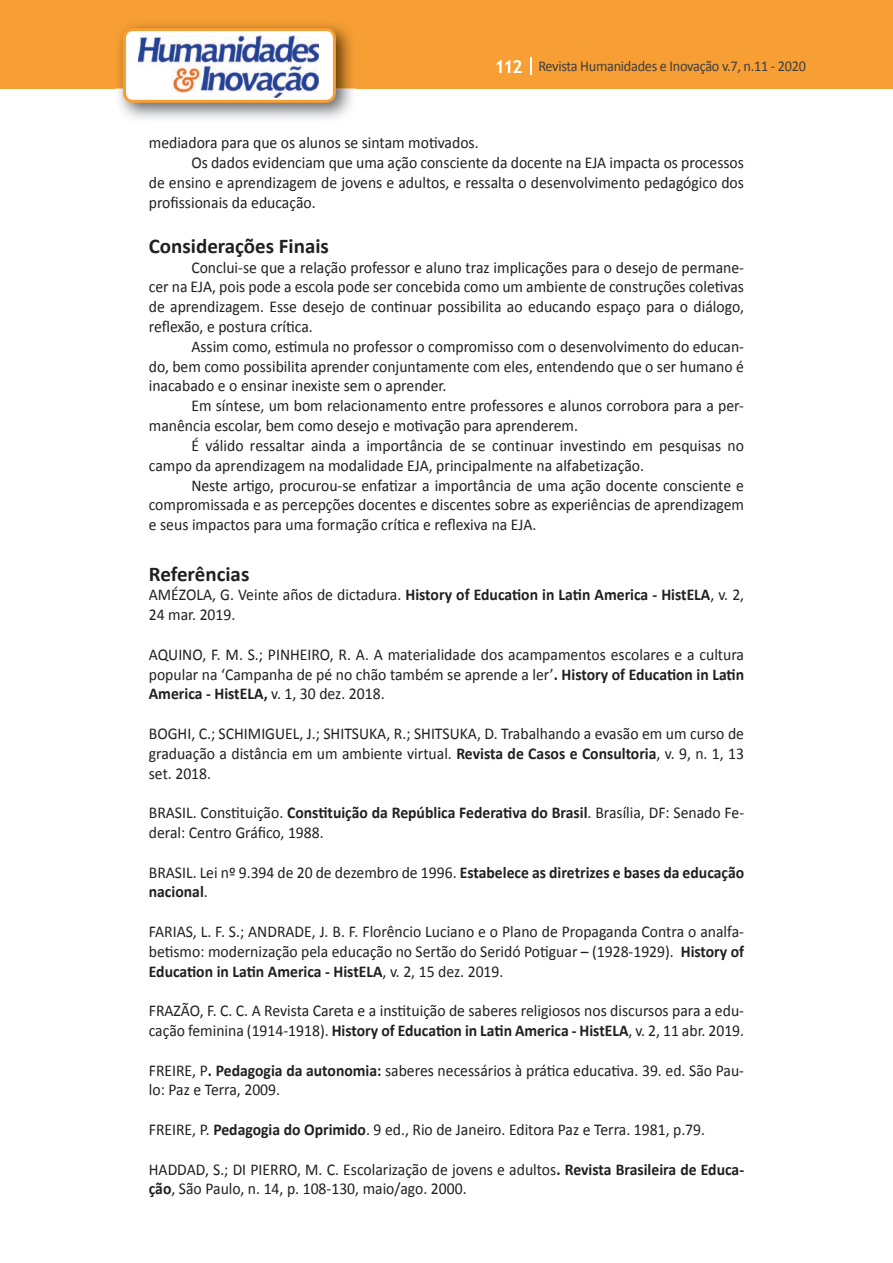
<style>
.page{position:relative;width:893px;height:1263px;background:#fff}
.page>*{position:absolute;margin:0;border:0;box-sizing:border-box;transform-origin:0 0}
.t1{font:700 21px "Calibri";color:#231f20}
.t2{font:16.5px/19.8px "Calibri";color:#231f20;scale:.95 1}
.t3{font:700 16.5px/19.8px "Calibri";color:#231f20;scale:.95 1}
.t4{font:15px "Calibri";letter-spacing:-.02em;color:#3e3e3f;scale:.95 1}
.s1{font-family:"Trebuchet MS";font-weight:700;font-size:18px;color:#fff}
.s2{font-weight:700}
.s3{font-weight:400}
</style>
<div class="page">
<div style="left:0;top:0;width:893px;height:88px;background:#f79e34"></div>
<svg style="left:530px;top:57px;width:2px;height:18px"></svg>
<img style="left:115px;top:24px;width:241px;height:95px">
<svg style="left:123px;top:28px;width:213px;height:75px"></svg>
<p class="t4" style="left:495px;top:57px;width:329px"><span class="s1">112</span> Revista Humanidades e Inovação v.7, n.11 - 2020</p>
<p class="t2" style="left:149px;top:133px;width:349px">mediadora para que os alunos se sintam motivados.</p>
<p class="t2" style="left:191px;top:153px;width:583px">Os dados evidenciam que uma ação consciente da docente na EJA impacta os processos</p>
<p class="t2" style="left:149px;top:173px;width:628px">de ensino e aprendizagem de jovens e adultos, e ressalta o desenvolvimento pedagógico dos</p>
<p class="t2" style="left:149px;top:193px;width:177px">profissionais da educação.</p>
<p class="t1" style="left:149px;top:232px;width:182px">Considerações Finais</p>
<p class="t2" style="left:149px;top:257px;width:628px;text-align:justify;text-indent:43px">Conclui-se que a relação professor e aluno traz implicações para o desejo de permane&shy;cer na EJA, pois pode a escola pode ser concebida como um ambiente de construções coletivas de aprendizagem. Esse desejo de continuar possibilita ao educando espaço para o diálogo, reflexão, e postura crítica.</p>
<p class="t2" style="left:149px;top:337px;width:628px;text-align:justify;text-indent:43px">Assim como, estimula no professor o compromisso com o desenvolvimento do educan&shy;do, bem como possibilita aprender conjuntamente com eles, entendendo que o ser humano é inacabado e o ensinar inexiste sem o aprender.</p>
<p class="t2" style="left:149px;top:396px;width:628px;text-indent:43px">Em síntese, um bom relacionamento entre professores e alunos corrobora para a per&shy;manência escolar, bem como desejo e motivação para aprenderem.</p>
<p class="t2" style="left:149px;top:436px;width:628px;text-indent:43px">É válido ressaltar ainda a importância de se continuar investindo em pesquisas no campo da aprendizagem na modalidade EJA, principalmente na alfabetização.</p>
<p class="t2" style="left:149px;top:475px;width:628px;text-align:justify;text-indent:43px">Neste artigo, procurou-se enfatizar a importância de uma ação docente consciente e compromissada e as percepções docentes e discentes sobre as experiências de aprendizagem e seus impactos para uma formação crítica e reflexiva na EJA.</p>
<p class="t1" style="left:149px;top:560px;width:102px">Referências</p>
<p class="t2" style="left:149px;top:585px;width:628px">AMÉZOLA, G. Veinte años de dictadura. <span class="s2">History of Education in Latin America - HistELA</span>, v. 2,<br>24 mar. 2019.</p>
<p class="t2" style="left:149px;top:644px;width:628px;text-align:justify">AQUINO, F. M. S.; PINHEIRO, R. A. A materialidade dos acampamentos escolares e a cultura popular na ‘Campanha de pé no chão também se aprende a ler’<span class="s2">. History of Education in Latin America - HistELA,</span> v. 1, 30 dez. 2018.</p>
<p class="t2" style="left:149px;top:724px;width:628px;text-align:justify">BOGHI, C.; SCHIMIGUEL, J.; SHITSUKA, R.; SHITSUKA, D. Trabalhando a evasão em um curso de graduação a distância em um ambiente virtual. <span class="s2">Revista de Casos e Consultoria</span>, v. 9, n. 1, 13 set. 2018.</p>
<p class="t2" style="left:149px;top:803px;width:628px">BRASIL. Constituição. <span class="s2">Constituição da República Federativa do Brasil</span>. Brasília, DF: Senado Fe&shy;deral: Centro Gráfico, 1988.</p>
<p class="t3" style="left:149px;top:862px;width:628px"><span class="s3">BRASIL. Lei nº 9.394 de 20 de dezembro de 1996.</span> Estabelece as diretrizes e bases da educação nacional<span class="s3">.</span></p>
<p class="t2" style="left:149px;top:922px;width:628px;text-align:justify">FARIAS, L. F. S.; ANDRADE, J. B. F. Florêncio Luciano e o Plano de Propaganda Contra o analfa&shy;betismo: modernização pela educação no Sertão do Seridó Potiguar – (1928-1929). <span class="s2">History of Education in Latin America - HistELA</span>, v. 2, 15 dez. 2019.</p>
<p class="t2" style="left:149px;top:1001px;width:628px">FRAZÃO, F. C. C. A Revista Careta e a instituição de saberes religiosos nos discursos para a edu&shy;cação feminina (1914-1918). <span class="s2">History of Education in Latin America - HistELA</span>, v. 2, 11 abr. 2019.</p>
<p class="t2" style="left:149px;top:1060px;width:628px">FREIRE, P<span class="s2">. Pedagogia da autonomia:</span> saberes necessários à prática educativa. 39. ed. São Pau&shy;lo: Paz e Terra, 2009.</p>
<p class="t2" style="left:149px;top:1120px;width:587px">FREIRE, P. <span class="s2">Pedagogia do Oprimido</span>. 9 ed., Rio de Janeiro. Editora Paz e Terra. 1981, p.79.</p>
<p class="t2" style="left:149px;top:1159px;width:628px">HADDAD, S.; DI PIERRO, M. C. Escolarização de jovens e adultos<span class="s2">. Revista Brasileira de Educa&shy;ção</span>, São Paulo, n. 14, p. 108-130, maio/ago. 2000.</p>
</div>
